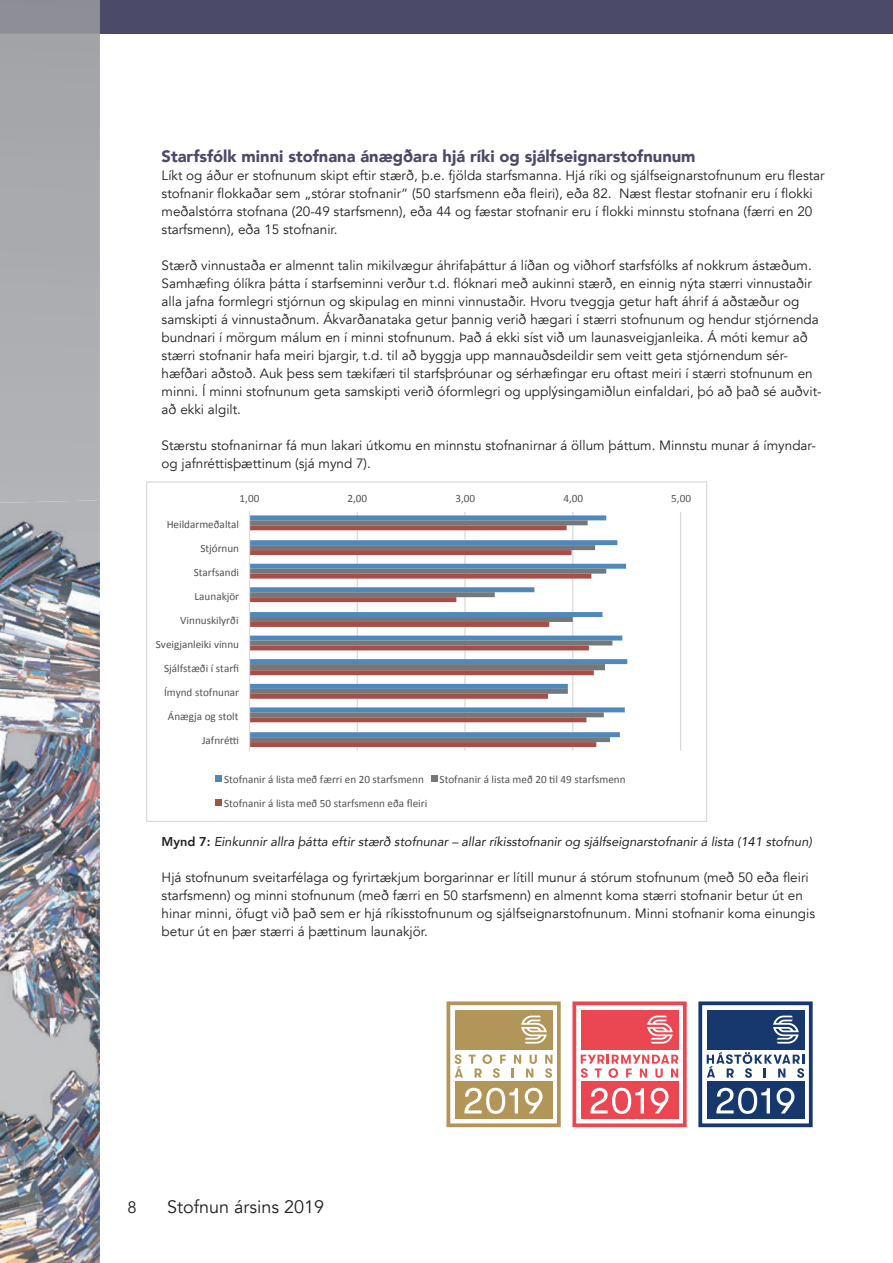
<style>
.page{position:relative;width:893px;height:1263px;background:#fff}
.page>*{position:absolute;margin:0;border:0;box-sizing:border-box;transform-origin:0 0}
.t1{font:18px "Avenir";color:#231f20}
.t2{font:900 16.5px "Avenir";color:#4c4a69}
.t3{font:16.5px "Avenir";color:#231f20}
.t4{font:13.5px/18px "Avenir";color:#231f20}
.t5{font:italic 12.75px "Avenir";color:#231f20}
.t6{font:11.1px/24px "Calibri";color:#505354;text-align:right}
.s1{font-weight:800;font-style:normal}
</style>
<div class="page">
<div style="left:0;top:0;width:893px;height:33px;background:#4c4a69"></div>
<hr style="left:357px;top:512px;width:1px;height:239px;background:#d8dad9">
<hr style="left:464px;top:512px;width:2px;height:239px;background:#d8dad9">
<hr style="left:572px;top:512px;width:1px;height:239px;background:#d8dad9">
<hr style="left:680px;top:512px;width:1px;height:239px;background:#d8dad9">
<svg style="left:250px;top:515px;width:377px;height:222px"></svg>
<svg style="left:250px;top:520px;width:362px;height:222px"></svg>
<svg style="left:250px;top:525px;width:346px;height:222px"></svg>
<hr style="left:249px;top:511px;width:1px;height:240px;background:#d8dad9">
<svg style="left:216px;top:776px;width:6px;height:6px"></svg>
<svg style="left:431px;top:776px;width:6px;height:6px"></svg>
<svg style="left:216px;top:799px;width:6px;height:6px"></svg>
<div style="left:0;top:33px;width:100px;height:465px;background:#aaabaf"></div>
<div style="left:0;top:0;width:100px;height:33px;background:#8e8f96"></div>
<img style="left:0;top:498px;width:100px;height:765px">
<img style="left:0;top:576px;width:100px;height:200px">
<svg style="left:446px;top:1001px;width:115px;height:126px"></svg>
<svg style="left:572px;top:1001px;width:115px;height:126px"></svg>
<svg style="left:698px;top:1001px;width:115px;height:126px"></svg>
<p class="t2" style="left:162px;top:142px;width:536px">Starfsfólk minni stofnana ánægðara hjá ríki og sjálfseignarstofnunum</p>
<p class="t4" style="left:162px;top:167px;width:665px">Líkt og áður er stofnunum skipt eftir stærð, þ.e. fjölda starfsmanna. Hjá ríki og sjálfseignarstofnunum eru flestar stofnanir flokkaðar sem „stórar stofnanir“ (50 starfsmenn eða fleiri), eða 82. Næst flestar stofnanir eru í flokki meðalstórra stofnana (20-49 starfsmenn), eða 44 og fæstar stofnanir eru í flokki minnstu stofnana (færri en 20 starfsmenn), eða 15 stofnanir.</p>
<p class="t4" style="left:162px;top:257px;width:662px">Stærð vinnustaða er almennt talin mikilvægur áhrifaþáttur á líðan og viðhorf starfsfólks af nokkrum ástæðum.<br>Samhæfing ólíkra þátta í starfseminni verður t.d. flóknari með aukinni stærð, en einnig nýta stærri vinnustaðir alla jafna formlegri stjórnun og skipulag en minni vinnustaðir. Hvoru tveggja getur haft áhrif á aðstæður og samskipti á vinnustaðnum. Ákvarðanataka getur þannig verið hægari í stærri stofnunum og hendur stjórnenda bundnari í mörgum málum en í minni stofnunum. Það á ekki síst við um launasveigjanleika. Á móti kemur að stærri stofnanir hafa meiri bjargir, t.d. til að byggja upp mannauðsdeildir sem veitt geta stjórnendum sér&shy;hæfðari aðstoð. Auk þess sem tækifæri til starfsþróunar og sérhæfingar eru oftast meiri í stærri stofnunum en minni. Í minni stofnunum geta samskipti verið óformlegri og upplýsingamiðlun einfaldari, þó að það sé auðvit&shy;að ekki algilt.</p>
<p class="t4" style="left:162px;top:437px;width:656px">Stærstu stofnanirnar fá mun lakari útkomu en minnstu stofnanirnar á öllum þáttum. Minnstu munar á ímyndar&shy;og jafnréttisþættinum (sjá mynd 7).</p>
<p class="t6" style="left:240px;top:486px;width:21px">1,00</p>
<p class="t6" style="left:348px;top:486px;width:21px">2,00</p>
<p class="t6" style="left:455px;top:486px;width:21px">3,00</p>
<p class="t6" style="left:563px;top:486px;width:21px">4,00</p>
<p class="t6" style="left:671px;top:486px;width:21px">5,00</p>
<p class="t6" style="left:156px;top:512px;width:85px">Heildarmeðaltal<br>Stjórnun<br>Starfsandi<br>Launakjör<br>Vinnuskilyrði<br>Sveigjanleiki vinnu<br>Sjálfstæði í starfi<br>Ímynd stofnunar<br>Ánægja og stolt<br>JafnréJ</p>
<p class="t6" style="left:224px;top:768px;width:201px">Stofnanir á lista með færri en 20 starfsmenn</p>
<p class="t6" style="left:440px;top:768px;width:188px">Stofnanir á lista með 20 Kl 49 starfsmenn</p>
<p class="t6" style="left:224px;top:791px;width:205px">Stofnanir á lista með 50 starfsmenn eða fleiri</p>
<p class="t5" style="left:162px;top:834px;width:652px"><span class="s1">Mynd 7:</span> Einkunnir allra þátta eftir stærð stofnunar – allar ríkisstofnanir og sjálfseignarstofnanir á lista (141 stofnun)</p>
<p class="t4" style="left:162px;top:869px;width:655px">Hjá stofnunum sveitarfélaga og fyrirtækjum borgarinnar er lítill munur á stórum stofnunum (með 50 eða fleiri starfsmenn) og minni stofnunum (með færri en 50 starfsmenn) en almennt koma stærri stofnanir betur út en hinar minni, öfugt við það sem er hjá ríkisstofnunum og sjálfseignarstofnunum. Minni stofnanir koma einungis betur út en þær stærri á þættinum launakjör.</p>
<p class="t3" style="left:128px;top:1198px;width:11px">8</p>
<h1 class="t1" style="left:167px;top:1196px;width:159px">Stofnun ársins 2019</h1>
</div>
